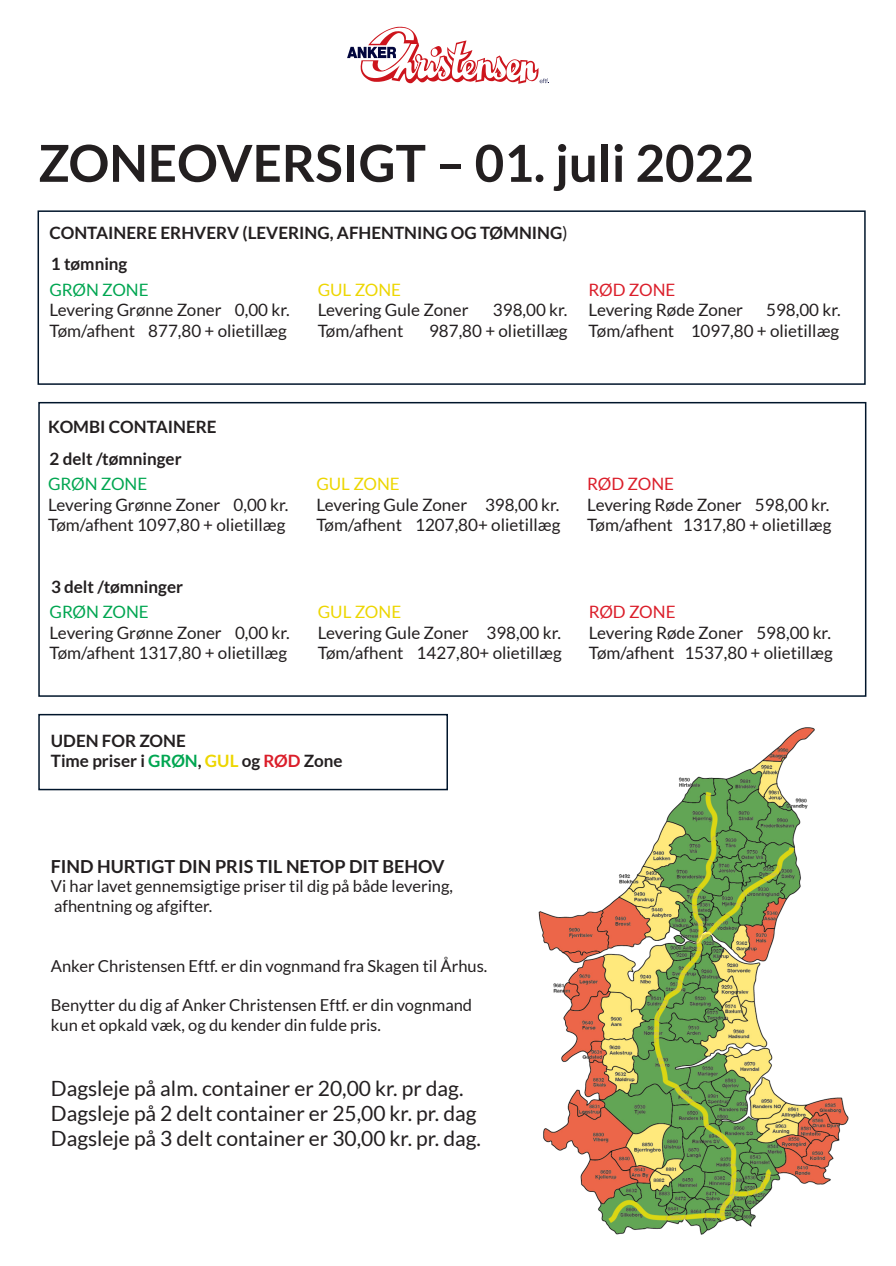
<style>
.page{position:relative;width:896px;height:1266px;background:#fff}
.page>*{position:absolute;margin:0;border:0;box-sizing:border-box;transform-origin:0 0}
.t1{font:700 51px "Lato";color:#231f20}
.t2{font:21px "Lato";color:#231f20}
.t3{font:700 18px "Lato";color:#231f20}
.t4{font:17.1px "Lato";color:#231f20}
.t5{font:700 17.1px "Lato";color:#231f20}
.t6{font:17.1px "Lato";color:#00a651}
.t7{font:17.1px "Lato";color:#edd600}
.t8{font:17.1px "Lato";color:#db1e2a}
.t9{font:16.5px/19.8px "Lato";color:#231f20}
.s1{font-weight:400}
.s2{color:#00a651}
.s3{color:#edd600}
.s4{color:#db1e2a}
</style>
<div class="page">
<img style="left:538px;top:727px;width:311px;height:507px">
<div style="left:38px;top:210px;width:827px;height:175px;border:2px solid #00152b"></div>
<svg style="left:347px;top:27px;width:202px;height:57px"></svg>
<div style="left:38px;top:402px;width:828px;height:294px;border:2px solid #00152b"></div>
<div style="left:38px;top:714px;width:410px;height:76px;border:2px solid #00152b"></div>
<p class="t1" style="left:38px;top:134px;width:717px">ZONEOVERSIGT – 01. juli 2022</p>
<p class="t5" style="left:49px;top:222px;width:520px">CONTAINERE ERHVERV (LEVERING, AFHENTNING OG TØMNING<span class="s1">)</span></p>
<p class="t5" style="left:51px;top:254px;width:78px">1 tømning</p>
<p class="t6" style="left:49px;top:280px;width:101px">GRØN ZONE</p>
<p class="t4" style="left:49px;top:300px;width:242px">Levering Grønne Zoner 0,00 kr.</p>
<p class="t4" style="left:49px;top:321px;width:239px">Tøm/afhent 877,80 + olietillæg</p>
<p class="t7" style="left:318px;top:280px;width:85px">GUL ZONE</p>
<p class="t4" style="left:318px;top:300px;width:152px">Levering Gule Zoner</p>
<p class="t4" style="left:493px;top:300px;width:76px">398,00 kr.</p>
<p class="t4" style="left:318px;top:321px;width:87px">Tøm/afhent</p>
<p class="t4" style="left:429px;top:321px;width:140px">987,80 + olietillæg</p>
<p class="t8" style="left:588px;top:280px;width:88px">RØD ZONE</p>
<p class="t4" style="left:588px;top:300px;width:156px">Levering Røde Zoner</p>
<p class="t4" style="left:766px;top:300px;width:76px">598,00 kr.</p>
<p class="t4" style="left:588px;top:321px;width:252px">Tøm/afhent 1097,80 + olietillæg</p>
<p class="t5" style="left:48px;top:417px;width:170px">KOMBI CONTAINERE</p>
<p class="t5" style="left:50px;top:448px;width:134px">2 delt /tømninger</p>
<p class="t6" style="left:48px;top:474px;width:101px">GRØN ZONE</p>
<p class="t4" style="left:48px;top:495px;width:242px">Levering Grønne Zoner 0,00 kr.</p>
<p class="t4" style="left:48px;top:515px;width:239px">Tøm/afhent 1097,80 + olietillæg</p>
<p class="t5" style="left:51px;top:576px;width:134px">3 delt /tømninger</p>
<p class="t6" style="left:50px;top:602px;width:101px">GRØN ZONE</p>
<p class="t4" style="left:50px;top:623px;width:242px">Levering Grønne Zoner 0,00 kr.</p>
<p class="t4" style="left:50px;top:643px;width:239px">Tøm/afhent 1317,80 + olietillæg</p>
<p class="t7" style="left:316px;top:474px;width:85px">GUL ZONE</p>
<p class="t4" style="left:316px;top:495px;width:245px">Levering Gule Zoner 398,00 kr.</p>
<p class="t4" style="left:316px;top:515px;width:245px">Tøm/afhent 1207,80+ olietillæg</p>
<p class="t8" style="left:587px;top:474px;width:88px">RØD ZONE</p>
<p class="t4" style="left:587px;top:495px;width:244px">Levering Røde Zoner 598,00 kr.</p>
<p class="t4" style="left:587px;top:515px;width:245px">Tøm/afhent 1317,80 + olietillæg</p>
<p class="t7" style="left:318px;top:602px;width:85px">GUL ZONE</p>
<p class="t4" style="left:318px;top:623px;width:245px">Levering Gule Zoner 398,00 kr.</p>
<p class="t4" style="left:318px;top:643px;width:245px">Tøm/afhent 1427,80+ olietillæg</p>
<p class="t8" style="left:588px;top:602px;width:88px">RØD ZONE</p>
<p class="t4" style="left:588px;top:623px;width:244px">Levering Røde Zoner 598,00 kr.</p>
<p class="t4" style="left:588px;top:643px;width:245px">Tøm/afhent 1537,80 + olietillæg</p>
<p class="t5" style="left:51px;top:731px;width:136px">UDEN FOR ZONE</p>
<p class="t5" style="left:51px;top:751px;width:293px">Time priser i <span class="s2">GRØN</span>, <span class="s3">GUL</span> og <span class="s4">RØD</span> Zone</p>
<p class="t3" style="left:51px;top:855px;width:395px">FIND HURTIGT DIN PRIS TIL NETOP DIT BEHOV</p>
<p class="t9" style="left:51px;top:876px;width:403px">Vi har lavet gennemsigtige priser til dig på både levering, afhentning og afgifter.</p>
<p class="t9" style="left:51px;top:955px;width:438px">Anker Christensen Eftf. er din vognmand fra Skagen til Århus.</p>
<p class="t9" style="left:51px;top:995px;width:422px">Benytter du dig af Anker Christensen Eftf. er din vognmand</p>
<p class="t9" style="left:51px;top:1015px;width:331px">kun et opkald væk, og du kender din fulde pris.</p>
<p class="t2" style="left:51px;top:1076px;width:414px">Dagsleje på alm. container er 20,00 kr. pr dag.</p>
<p class="t2" style="left:51px;top:1101px;width:427px">Dagsleje på 2 delt container er 25,00 kr. pr. dag</p>
<p class="t2" style="left:51px;top:1126px;width:431px">Dagsleje på 3 delt container er 30,00 kr. pr. dag.</p>
</div>
